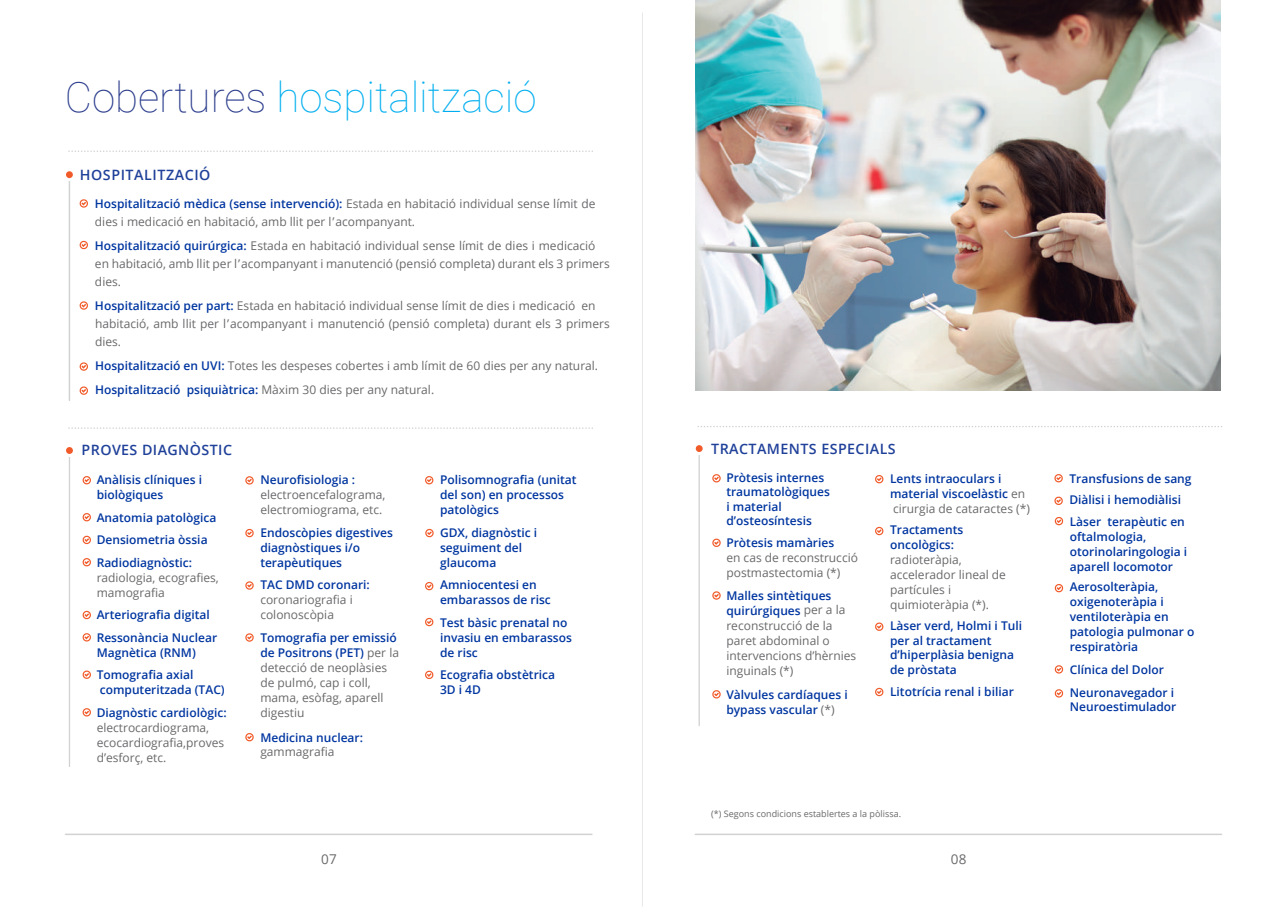
<style>
.page{position:relative;width:1285px;height:919px;background:#fff}
.page>*{position:absolute;margin:0;border:0;box-sizing:border-box;transform-origin:0 0}
.t1{font:100 42px "Roboto";color:#00aeef}
.t2{font:600 14.25px "Open Sans";letter-spacing:.03em;color:#20419a}
.t3{font:13.5px "Open Sans";color:#69696c}
.t4{font:12px/15px "Open Sans";color:#69696c}
.t5{font:600 12px/15px "Open Sans";color:#0036a0}
.t6{font:9px "Open Sans";color:#69696c}
.s1{color:#2a3c8c}
.s2{font-weight:600;color:#0036a0}
.s3{font-weight:400;color:#69696c}
</style>
<div class="page">
<svg style="left:68px;top:427px;width:524px;height:2px"></svg>
<svg style="left:68px;top:150px;width:524px;height:2px"></svg>
<svg style="left:697px;top:426px;width:522px;height:1px"></svg>
<img style="left:695px;top:0;width:525px;height:390px">
<hr style="left:695px;top:833px;width:526px;height:2px;background:#d1d2d4">
<hr style="left:66px;top:833px;width:526px;height:2px;background:#d1d2d4">
<svg style="left:83px;top:476px;width:8px;height:8px"></svg>
<svg style="left:83px;top:513px;width:8px;height:8px"></svg>
<svg style="left:83px;top:535px;width:8px;height:9px"></svg>
<svg style="left:83px;top:558px;width:8px;height:8px"></svg>
<svg style="left:83px;top:633px;width:8px;height:8px"></svg>
<svg style="left:83px;top:610px;width:8px;height:9px"></svg>
<svg style="left:83px;top:670px;width:8px;height:8px"></svg>
<svg style="left:83px;top:708px;width:8px;height:8px"></svg>
<svg style="left:245px;top:529px;width:9px;height:8px"></svg>
<svg style="left:245px;top:581px;width:9px;height:8px"></svg>
<svg style="left:245px;top:633px;width:9px;height:8px"></svg>
<svg style="left:245px;top:733px;width:9px;height:8px"></svg>
<svg style="left:245px;top:476px;width:9px;height:8px"></svg>
<svg style="left:425px;top:476px;width:8px;height:8px"></svg>
<svg style="left:425px;top:582px;width:8px;height:8px"></svg>
<svg style="left:425px;top:529px;width:8px;height:8px"></svg>
<svg style="left:425px;top:617px;width:8px;height:9px"></svg>
<svg style="left:425px;top:670px;width:8px;height:9px"></svg>
<hr style="left:69px;top:450px;width:1px;height:316px;background:#d1d2d4">
<svg style="left:66px;top:447px;width:7px;height:10px"></svg>
<hr style="left:69px;top:175px;width:1px;height:225px;background:#d1d2d4">
<svg style="left:66px;top:171px;width:7px;height:10px"></svg>
<svg style="left:80px;top:199px;width:8px;height:9px"></svg>
<svg style="left:80px;top:241px;width:8px;height:8px"></svg>
<svg style="left:80px;top:301px;width:8px;height:9px"></svg>
<svg style="left:80px;top:362px;width:8px;height:9px"></svg>
<svg style="left:80px;top:386px;width:8px;height:9px"></svg>
<svg style="left:712px;top:474px;width:8px;height:8px"></svg>
<svg style="left:712px;top:538px;width:8px;height:9px"></svg>
<svg style="left:712px;top:591px;width:8px;height:8px"></svg>
<svg style="left:712px;top:690px;width:8px;height:8px"></svg>
<svg style="left:875px;top:475px;width:8px;height:8px"></svg>
<svg style="left:875px;top:527px;width:8px;height:8px"></svg>
<svg style="left:875px;top:622px;width:8px;height:9px"></svg>
<svg style="left:1054px;top:517px;width:8px;height:8px"></svg>
<svg style="left:1054px;top:584px;width:8px;height:8px"></svg>
<svg style="left:1054px;top:665px;width:8px;height:8px"></svg>
<svg style="left:1054px;top:689px;width:8px;height:8px"></svg>
<hr style="left:698px;top:448px;width:1px;height:277px;background:#d1d2d4">
<svg style="left:695px;top:445px;width:8px;height:10px"></svg>
<hr style="left:642px;top:13px;width:1px;height:893px;background:#e6e7e9">
<svg style="left:1054px;top:474px;width:8px;height:8px"></svg>
<svg style="left:1054px;top:496px;width:8px;height:9px"></svg>
<svg style="left:875px;top:687px;width:8px;height:9px"></svg>
<h1 class="t1" style="left:65px;top:68px;width:473px"><span class="s1">Cobertures</span> hospitalització</h1>
<p class="t2" style="left:80px;top:164px;width:132px">HOSPITALITZACIÓ</p>
<p class="t4" style="left:95px;top:195px;width:502px;line-height:18px"><span class="s2">Hospitalització mèdica (sense intervenció):</span> Estada en habitació individual sense límit de dies i medicació en habitació, amb llit per l’acompanyant.</p>
<p class="t4" style="left:95px;top:237px;width:516px;line-height:18px"><span class="s2">Hospitalització quirúrgica:</span> Estada en habitació individual sense límit de dies i medicació en habitació, amb llit per l’acompanyant i manutenció (pensió completa) durant els 3 primers dies.</p>
<p class="t4" style="left:95px;top:297px;width:516px;line-height:18px"><span class="s2">Hospitalització per part:</span> Estada en habitació individual sense límit de dies i medicació en habitació, amb llit per l’acompanyant i manutenció (pensió completa) durant els 3 primers dies.</p>
<p class="t4" style="left:95px;top:354px;width:504px;line-height:24px"><span class="s2">Hospitalització en UVI:</span> Totes les despeses cobertes i amb límit de 60 dies per any natural.<br><span class="s2">Hospitalització psiquiàtrica:</span> Màxim 30 dies per any natural.</p>
<p class="t2" style="left:82px;top:440px;width:152px">PROVES DIAGNÒSTIC</p>
<p class="t5" style="left:97px;top:472px;width:107px">Anàlisis clíniques i biològiques</p>
<p class="t5" style="left:97px;top:506px;width:121px;line-height:22.5px">Anatomia patològica<br>Densiometria òssia<br>Radiodiagnòstic:</p>
<p class="t4" style="left:97px;top:569px;width:124px">radiologia, ecografies, mamografia</p>
<p class="t5" style="left:97px;top:603px;width:122px;line-height:22.5px">Arteriografia digital<br>Ressonància Nuclear</p>
<p class="t5" style="left:97px;top:641px;width:101px;line-height:22.5px">Magnètica (RNM)<br>Tomografia axial</p>
<p class="t5" style="left:97px;top:678px;width:131px;line-height:22.5px">computeritzada (TAC)<br>Diagnòstic cardiològic:</p>
<p class="t4" style="left:97px;top:719px;width:129px">electrocardiograma, ecocardiografia,proves d’esforç, etc.</p>
<p class="t5" style="left:260px;top:472px;width:96px">Neurofisiologia :</p>
<p class="t4" style="left:260px;top:487px;width:127px">electroencefalograma, electromiograma, etc.</p>
<p class="t5" style="left:260px;top:524px;width:134px">Endoscòpies digestives diagnòstiques i/o terapèutiques</p>
<p class="t5" style="left:260px;top:577px;width:111px">TAC DMD coronari:</p>
<p class="t4" style="left:260px;top:592px;width:94px">coronariografia i colonoscòpia</p>
<p class="t5" style="left:260px;top:629px;width:138px">Tomografia per emissió</p>
<p class="t4" style="left:260px;top:644px;width:140px"><span class="s2">de Positrons (PET)</span> per la detecció de neoplàsies de pulmó, cap i coll, mama, esòfag, aparell digestiu</p>
<p class="t5" style="left:260px;top:729px;width:104px">Medicina nuclear:</p>
<p class="t4" style="left:260px;top:744px;width:76px">gammagrafia</p>
<p class="t5" style="left:440px;top:472px;width:138px">Polisomnografia (unitat del son) en processos patològics</p>
<p class="t5" style="left:440px;top:524px;width:99px">GDX, diagnòstic i seguiment del glaucoma</p>
<p class="t5" style="left:440px;top:577px;width:112px">Amniocentesi en embarassos de risc</p>
<p class="t5" style="left:440px;top:614px;width:133px">Test bàsic prenatal no invasiu en embarassos de risc</p>
<p class="t5" style="left:440px;top:667px;width:116px">Ecografia obstètrica<br>3D i 4D</p>
<p class="t2" style="left:711px;top:439px;width:186px">TRACTAMENTS ESPECIALS</p>
<p class="t5" style="left:726px;top:470px;width:105px;line-height:14.4px">Pròtesis internes traumatològiques i material d’osteosíntesis</p>
<p class="t5" style="left:726px;top:535px;width:109px">Pròtesis mamàries</p>
<p class="t4" style="left:726px;top:550px;width:133px">en cas de reconstrucció postmastectomia (*)</p>
<p class="t4" style="left:726px;top:587px;width:131px"><span class="s2">Malles sintètiques quirúrgiques</span> per a la reconstrucció de la paret abdominal o intervencions d’hèrnies inguinals (*)</p>
<p class="t5" style="left:726px;top:686px;width:123px">Vàlvules cardíaques i bypass vascular <span class="s3">(*)</span></p>
<p class="t5" style="left:889px;top:471px;width:141px">Lents intraoculars i material viscoelàstic <span class="s3">en cirurgia de cataractes (*)</span></p>
<p class="t5" style="left:889px;top:522px;width:75px">Tractaments oncològics:</p>
<p class="t4" style="left:889px;top:552px;width:117px">radioteràpia, accelerador lineal de partícules i quimioteràpia (*).</p>
<p class="t5" style="left:889px;top:618px;width:134px;line-height:14.4px">Làser verd, Holmi i Tuli per al tractament d’hiperplàsia benigna de pròstata</p>
<p class="t5" style="left:889px;top:683px;width:125px">Litotrícia renal i biliar</p>
<p class="t6" style="left:711px;top:807px;width:191px">(*) Segons condicions establertes a la pòlissa.</p>
<p class="t3" style="left:321px;top:849px;width:17px">07</p>
<p class="t3" style="left:950px;top:849px;width:17px">08</p>
<p class="t5" style="left:1069px;top:467px;width:124px;line-height:21.5px">Transfusions de sang<br>Diàlisi i hemodiàlisi</p>
<p class="t5" style="left:1069px;top:513px;width:119px">Làser terapèutic en oftalmologia, otorinolaringologia i aparell locomotor</p>
<p class="t5" style="left:1069px;top:579px;width:126px">Aerosolteràpia, oxigenoteràpia i ventiloteràpia en patologia pulmonar o respiratòria</p>
<p class="t5" style="left:1069px;top:657px;width:106px;line-height:23.2px">Clínica del Dolor<br>Neuronavegador i</p>
<p class="t5" style="left:1069px;top:699px;width:108px">Neuroestimulador</p>
</div>
